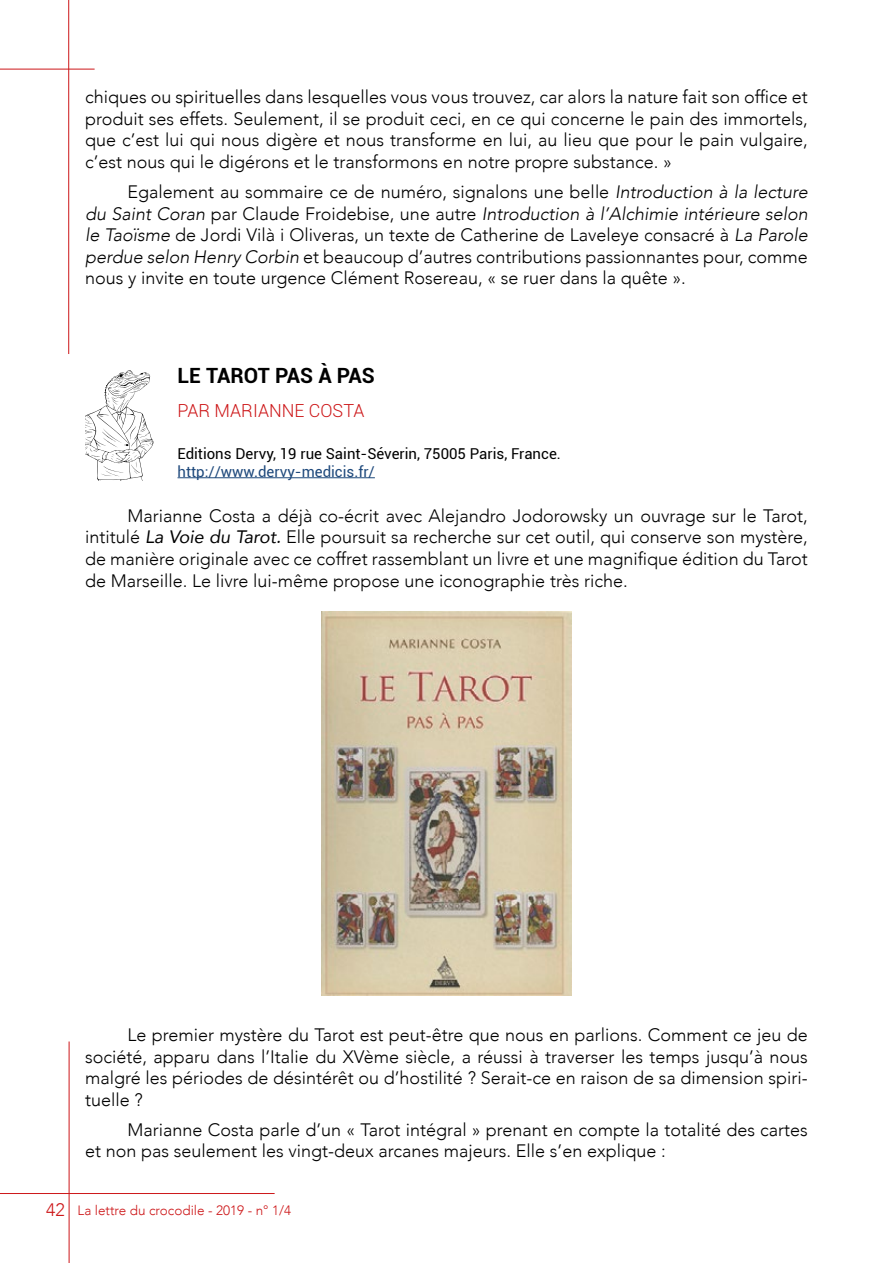
<style>
.page{position:relative;width:893px;height:1263px;background:#fff}
.page>*{position:absolute;margin:0;border:0;box-sizing:border-box;transform-origin:0 0}
.titre_2{font:700 21px "Roboto";color:#000}
.t1{font:300 18px/21.6px "Avenir";color:#000;text-align:justify}
.titre_rouge{font:300 18px "Roboto";color:#cd1719}
.infos{font:15px/18px "Roboto";color:#000}
.t2{font:300 13.5px "Avenir";color:#cd1719}
.s1{font-style:italic}
.s2{color:#1e497c}
.s3{font-weight:400;font-style:italic}
.s4{font-size:18px}
</style>
<div class="page">
<hr style="left:68px;top:0;width:1px;height:354px;background:#cd1719">
<hr style="left:0;top:69px;width:95px;height:1px;background:#cd1719">
<hr style="left:69px;top:1041px;width:1px;height:222px;background:#cd1719">
<hr style="left:0;top:1193px;width:275px;height:1px;background:#cd1719">
<hr style="left:178px;top:477px;width:197px;height:1px;background:#1e497c">
<img style="left:321px;top:611px;width:251px;height:385px">
<svg style="left:85px;top:370px;width:68px;height:111px"></svg>
<p class="t1" style="left:85px;top:86px;width:724px">chiques ou spirituelles dans lesquelles vous vous trouvez, car alors la nature fait son office et produit ses effets. Seulement, il se produit ceci, en ce qui concerne le pain des immortels, que c’est lui qui nous digère et nous transforme en lui, au lieu que pour le pain vulgaire, c’est nous qui le digérons et le transformons en notre propre substance. »</p>
<p class="t1" style="left:85px;top:181px;width:724px;text-indent:43px">Egalement au sommaire ce de numéro, signalons une belle <span class="s1">Introduction à la lecture du Saint Coran</span> par Claude Froidebise, une autre <span class="s1">Introduction à l’Alchimie intérieure selon le Taoïsme</span> de Jordi Vilà i Oliveras, un texte de Catherine de Laveleye consacré à <span class="s1">La Parole perdue selon Henry Corbin</span> et beaucoup d’autres contributions passionnantes pour, comme nous y invite en toute urgence Clément Rosereau, « se ruer dans la quête ».</p>
<p class="titre_2" style="left:178px;top:360px;width:199px">LE TAROT PAS À PAS</p>
<p class="titre_rouge" style="left:178px;top:398px;width:188px">PAR MARIANNE COSTA</p>
<p class="infos" style="left:178px;top:444px;width:385px">Editions Dervy, 19 rue Saint-Séverin, 75005 Paris, France. <span class="s2">http://www.dervy-medicis.fr/</span></p>
<p class="t1" style="left:85px;top:505px;width:724px;text-indent:43px">Marianne Costa a déjà co-écrit avec Alejandro Jodorowsky un ouvrage sur le Tarot, intitulé <span class="s3">La Voie du Tarot.</span> Elle poursuit sa recherche sur cet outil, qui conserve son mystère, de manière originale avec ce coffret rassemblant un livre et une magnifique édition du Tarot de Marseille. Le livre lui-même propose une iconographie très riche.</p>
<p class="t1" style="left:85px;top:1024px;width:724px;text-indent:43px">Le premier mystère du Tarot est peut-être que nous en parlions. Comment ce jeu de société, apparu dans l’Italie du XVème siècle, a réussi à traverser les temps jusqu’à nous malgré les périodes de désintérêt ou d’hostilité ? Serait-ce en raison de sa dimension spiri&shy;tuelle ?</p>
<p class="t1" style="left:85px;top:1119px;width:724px;text-indent:43px">Marianne Costa parle d’un « Tarot intégral » prenant en compte la totalité des cartes et non pas seulement les vingt-deux arcanes majeurs. Elle s’en explique :</p>
<p class="t2" style="left:46px;top:1202px;width:247px"><span class="s4">42</span> La lettre du crocodile - 2019 - n° 1/4</p>
</div>
